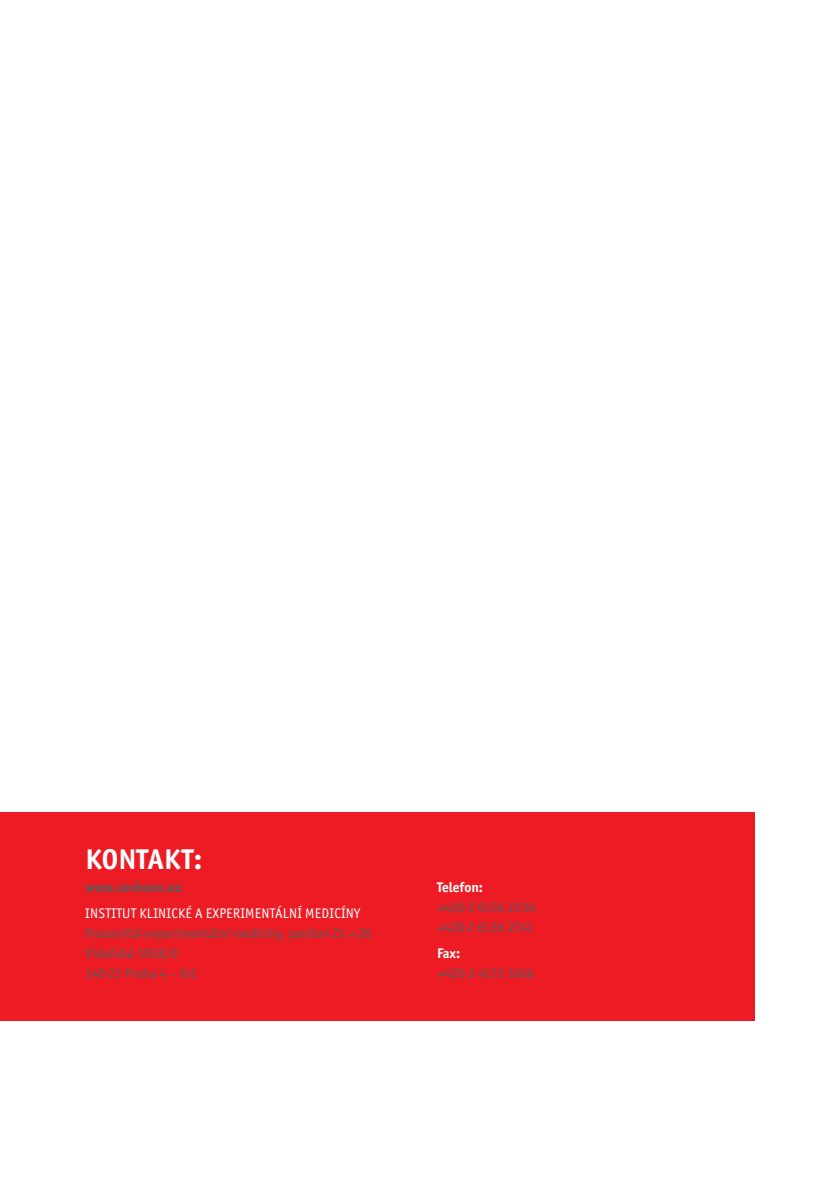
<style>
.page{position:relative;width:840px;height:1191px;background:#fff}
.page>*{position:absolute;margin:0;border:0;box-sizing:border-box;transform-origin:0 0}
.t1{font:700 28.6px "Officina Sans Itc TOT";letter-spacing:.015em;color:#fff}
.t2{font:14px/20px "Officina Sans Itc TOT";color:#58595b}
.t3{font:14px "Officina Sans Itc TOT";letter-spacing:.015em;color:#fff}
.t4{font:700 14px "Officina Sans Itc TOT";color:#58595b}
.t5{font:700 14px "Officina Sans Itc TOT";color:#fff}
</style>
<div class="page">
<div style="left:0;top:812px;width:754px;height:209px;background:#ed1c24"></div>
<h1 class="t1" style="left:85px;top:841px;width:118px">Kontakt:</h1>
<p class="t4" style="left:85px;top:878px;width:99px">www.cevkoon.eu</p>
<p class="t3" style="left:85px;top:905px;width:276px">Institut klinické a experimentální medicíny</p>
<p class="t2" style="left:85px;top:923px;width:288px">Pracoviště experimentální medicíny, pavilon Z1 + Z6<br>Vídeňská 1958/9<br>140 21 Praha 4 – Krč</p>
<p class="t5" style="left:437px;top:878px;width:47px">Telefon:</p>
<p class="t2" style="left:437px;top:897px;width:100px">+420 2 6136 2236 +420 2 6136 2741</p>
<p class="t5" style="left:437px;top:944px;width:25px">Fax:</p>
<p class="t2" style="left:437px;top:963px;width:99px">+420 2 4172 1666</p>
</div>
